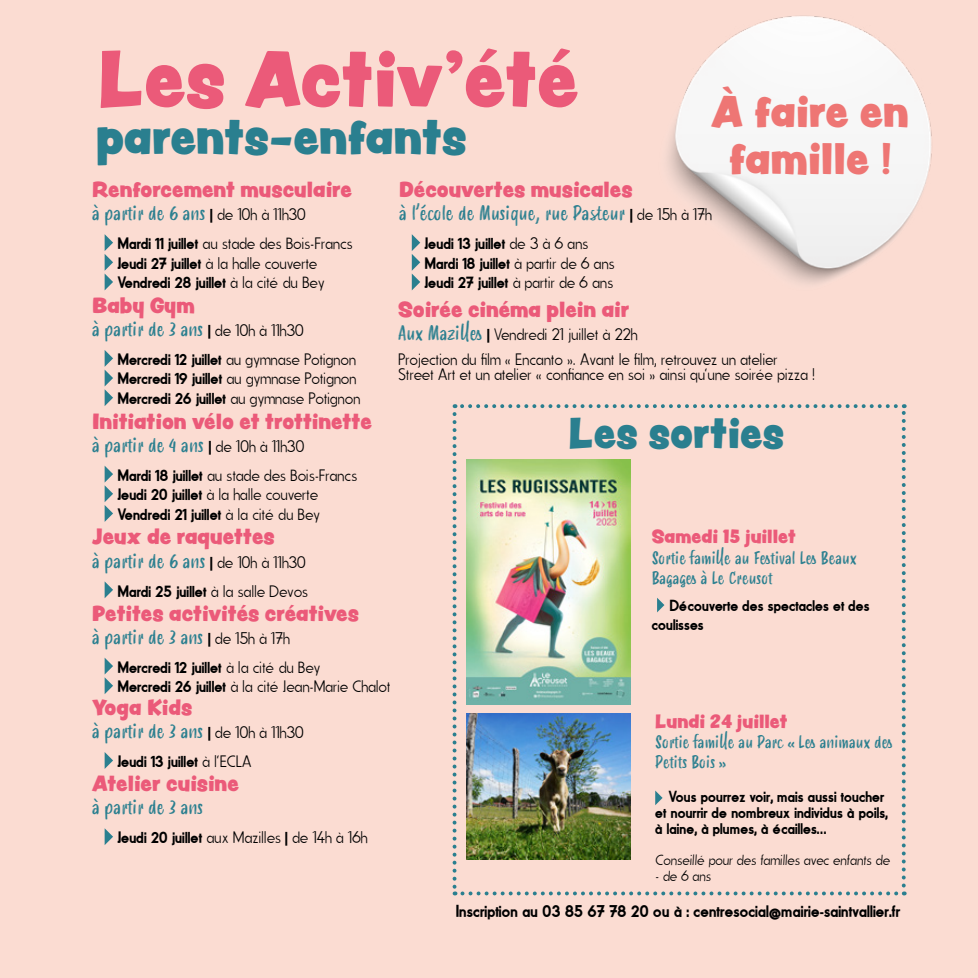
<style>
.page{position:relative;width:978px;height:978px;background:#fbdcd2}
.page>*{position:absolute;margin:0;border:0;box-sizing:border-box;transform-origin:0 0}
.t1{font:69.3px "Peachy Keen JF";color:#eb5a79}
.t2{font:43.2px "Peachy Keen JF";color:#2a7f8f}
.t3{font:39px/46.8px "Peachy Keen JF";color:#ee7674;text-align:center}
.t4{font:37.65px "Peachy Keen JF";color:#2a7f8f}
.t5{font:19.35px "Smoothy";color:#2a7f8f}
.t6{font:19.35px "Peachy Keen JF";color:#eb5a79}
.t7{font:16.95px "Fundamental Brigade Schwer";color:#000}
.t8{font:16.8px/20.2px "Smoothy";color:#2a7f8f}
.t9{font:16.8px "Peachy Keen JF";color:#eb5a79}
.t10{font:16.2px/19.4px "Fundamental Brigade Scvhlank";color:#000}
.t11{font:16.2px/19.4px "Fundamental Brigade Schwer";color:#000}
.t12{font:15.6px/15.6px "Fundamental Brigade Schwer";color:#000}
.t13{font:14.4px "Fundamental Brigade Scvhlank";color:#000}
.s1{font-family:"Fundamental Brigade Schwer";font-size:16.2px;color:#000}
.s2{font-family:"Fundamental Brigade Scvhlank";font-size:16.2px;color:#000}
.s3{font-family:"Fundamental Brigade Schwer"}
.s4{font-family:"Fundamental Brigade Scvhlank"}
.s5{font-family:"Smoothy";font-size:19.35px;color:#2a7f8f}
</style>
<div class="page">
<img style="left:667px;top:15px;width:265px;height:269px">
<svg style="left:105px;top:828px;width:8px;height:17px"></svg>
<svg style="left:105px;top:658px;width:8px;height:36px"></svg>
<svg style="left:105px;top:582px;width:8px;height:16px"></svg>
<svg style="left:105px;top:752px;width:8px;height:17px"></svg>
<svg style="left:105px;top:234px;width:8px;height:56px"></svg>
<svg style="left:412px;top:234px;width:8px;height:56px"></svg>
<svg style="left:105px;top:350px;width:8px;height:56px"></svg>
<svg style="left:105px;top:466px;width:8px;height:56px"></svg>
<img style="left:453px;top:404px;width:453px;height:491px">
<h1 class="t1" style="left:98px;top:26px;width:482px">Les Activ’été</h1>
<h2 class="t2" style="left:96px;top:104px;width:372px">parents-enfants</h2>
<h3 class="t3" style="left:711px;top:88px;width:199px">À faire en famille !</h3>
<p class="t6" style="left:92px;top:175px;width:261px">Renforcement musculaire</p>
<p class="t5" style="left:92px;top:199px;width:215px">à partir de 6 ans <span class="s1">|</span> <span class="s2">de 10h à 11h30</span></p>
<p class="t10" style="left:118px;top:234px;width:236px"><span class="s3">Mardi 11 juillet</span> au stade des Bois-Francs<br><span class="s3">Jeudi 27 juillet</span> à la halle couverte</p>
<p class="t11" style="left:118px;top:273px;width:208px">Vendredi 28 juillet <span class="s4">à la cité du Bey</span></p>
<p class="t6" style="left:92px;top:290px;width:104px">Baby Gym</p>
<p class="t5" style="left:92px;top:315px;width:213px">à partir de 3 ans <span class="s1">|</span> <span class="s2">de 10h à 11h30</span></p>
<p class="t11" style="left:118px;top:350px;width:244px">Mercredi 12 juillet <span class="s4">au gymnase Potignon<br></span>Mercredi 19 juillet <span class="s4">au gymnase Potignon<br></span>Mercredi 26 juillet <span class="s4">au gymnase Potignon</span></p>
<p class="t6" style="left:92px;top:406px;width:281px">Initiation vélo et trottinette</p>
<p class="t5" style="left:92px;top:431px;width:214px">à partir de 4 ans <span class="s1">|</span> <span class="s2">de 10h à 11h30</span></p>
<p class="t10" style="left:118px;top:465px;width:241px"><span class="s3">Mardi 18 juillet</span> au stade des Bois-Francs<br><span class="s3">Jeudi 20 juillet</span> à la halle couverte</p>
<p class="t11" style="left:118px;top:504px;width:204px">Vendredi 21 juillet <span class="s4">à la cité du Bey</span></p>
<p class="t6" style="left:92px;top:522px;width:184px">Jeux de raquettes</p>
<p class="t5" style="left:92px;top:546px;width:215px">à partir de 6 ans <span class="s1">|</span> <span class="s2">de 10h à 11h30</span></p>
<p class="t11" style="left:118px;top:581px;width:192px">Mardi 25 juillet <span class="s4">à la salle Devos</span></p>
<p class="t6" style="left:92px;top:598px;width:268px">Petites activités créatives</p>
<p class="t5" style="left:92px;top:623px;width:199px">à partir de 3 ans <span class="s1">|</span> <span class="s2">de 15h à 17h</span></p>
<p class="t11" style="left:118px;top:657px;width:204px">Mercredi 12 juillet <span class="s4">à la cité du Bey</span></p>
<p class="t10" style="left:118px;top:677px;width:274px"><span class="s3">Mercredi 26 juillet</span> à la cité Jean-Marie Chalot</p>
<p class="t6" style="left:92px;top:693px;width:102px">Yoga Kids</p>
<p class="t5" style="left:92px;top:717px;width:213px">à partir de 3 ans <span class="s1">|</span> <span class="s2">de 10h à 11h30</span></p>
<p class="t11" style="left:118px;top:752px;width:135px">Jeudi 13 juillet <span class="s4">à l’ECLA</span></p>
<p class="t6" style="left:92px;top:769px;width:148px">Atelier cuisine</p>
<p class="t5" style="left:92px;top:793px;width:113px">à partir de 3 ans</p>
<p class="t10" style="left:118px;top:828px;width:251px"><span class="s3">Jeudi 20 juillet</span> aux Mazilles <span class="s3">|</span> de 14h à 16h</p>
<p class="t6" style="left:399px;top:175px;width:235px">Découvertes musicales</p>
<p class="t5" style="left:399px;top:199px;width:314px">à l’école de Musique, rue Pasteur <span class="s1">|</span> <span class="s2">de 15h à 17h</span></p>
<p class="t11" style="left:425px;top:234px;width:191px">Jeudi 13 juillet <span class="s4">de 3 à 6 ans<br></span>Mardi 18 juillet <span class="s4">à partir de 6 ans<br></span>Jeudi 27 juillet <span class="s4">à partir de 6 ans</span></p>
<p class="t6" style="left:398px;top:295px;width:233px">Soirée cinéma plein air</p>
<p class="t10" style="left:398px;top:322px;width:381px;line-height:24.8px"><span class="s5">Aux Mazilles</span> <span class="s3">|</span> Vendredi 21 juillet à 22h<br>Projection du film « Encanto ». Avant le film, retrouvez un atelier</p>
<p class="t10" style="left:398px;top:365px;width:418px">Street Art et un atelier « confiance en soi » ainsi qu’une soirée pizza !</p>
<h3 class="t4" style="left:569px;top:405px;width:217px">Les sorties</h3>
<p class="t9" style="left:652px;top:524px;width:146px">Samedi 15 juillet</p>
<p class="t8" style="left:652px;top:548px;width:207px">Sortie famille au Festival Les Beaux<br>Bagages à Le Creusot</p>
<p class="t12" style="left:652px;top:596px;width:219px;line-height:18.8px;text-indent:18px">Découverte des spectacles et des coulisses</p>
<p class="t9" style="left:655px;top:708px;width:134px">Lundi 24 juillet</p>
<p class="t8" style="left:655px;top:732px;width:239px">Sortie famille au Parc « Les animaux des<br>Petits Bois »</p>
<p class="t12" style="left:655px;top:789px;width:234px;text-indent:13px">Vous pourrez voir, mais aussi toucher et nourrir de nombreux individus à poils, à laine, à plumes, à écailles…</p>
<p class="t13" style="left:655px;top:851px;width:237px">Conseillé pour des familles avec enfants de</p>
<p class="t13" style="left:655px;top:867px;width:58px">- de 6 ans</p>
<p class="t7" style="left:456px;top:901px;width:445px">Inscription au 03 85 67 78 20 ou à : centresocial@mairie-saintvallier.fr</p>
</div>
